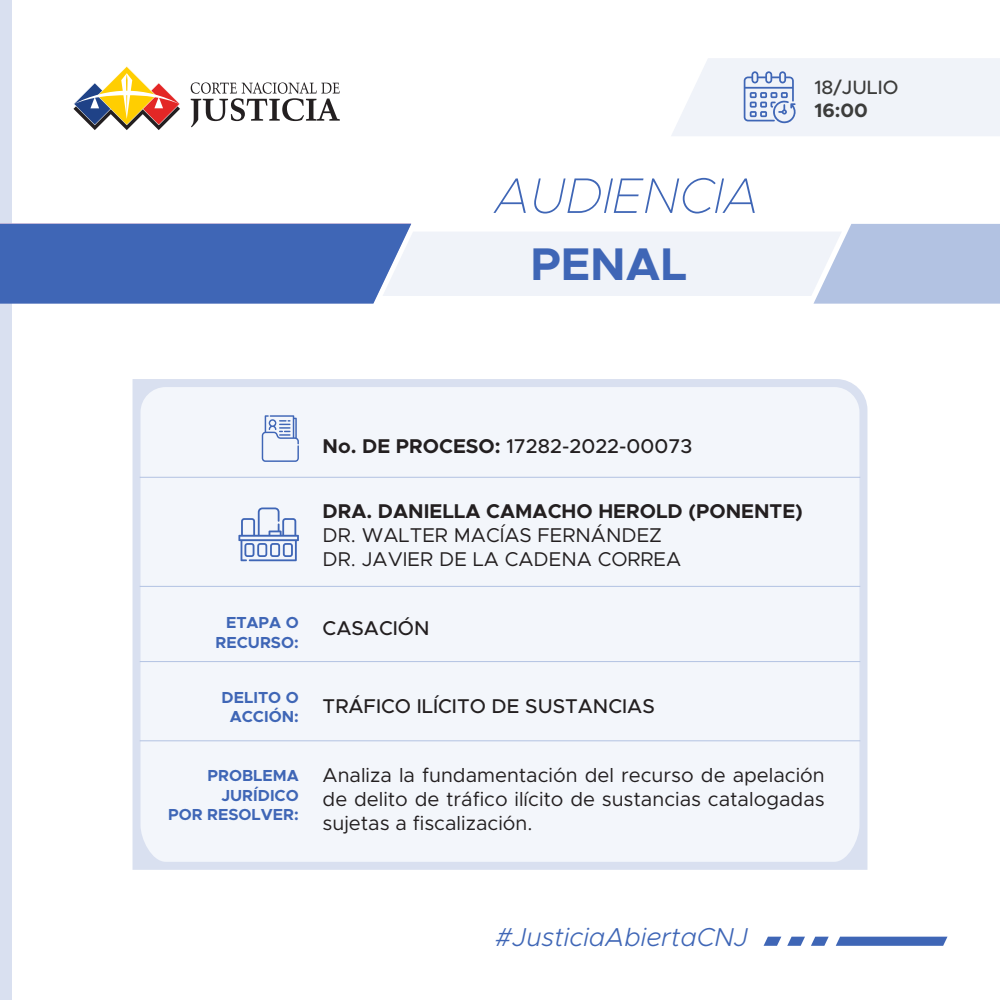
<style>
.page{position:relative;width:1000px;height:1000px;background:#fff}
.page>*{position:absolute;margin:0;border:0;box-sizing:border-box;transform-origin:0 0}
.t1{font:italic 100 50.2px "Metropolis";color:#3f66b6}
.t2{font:700 46px "Metropolis";color:#3f66b6}
.t3{font:italic 300 26px "Metropolis";color:#3f66b6}
.t4{font:20px/24px "Metropolis";color:#231f20;text-align:justify}
.t5{font:500 20px "Metropolis";color:#231f20}
.t6{font:700 20px "Metropolis";color:#231f20}
.t7{font:500 19.4px "Metropolis";color:#3c3c3b}
.t8{font:700 19.4px "Metropolis";color:#3c3c3b}
.t9{font:700 16px/19.2px "Metropolis";color:#3f66b6;text-align:right}
.s1{font-weight:700}
</style>
<div class="page">
<div style="left:0;top:0;width:12px;height:1000px;background:#d9e0f0"></div>
<svg style="left:836px;top:937px;width:112px;height:9px"></svg>
<svg style="left:811px;top:937px;width:18px;height:9px"></svg>
<svg style="left:787px;top:937px;width:18px;height:9px"></svg>
<svg style="left:764px;top:937px;width:17px;height:9px"></svg>
<svg style="left:0;top:223px;width:1000px;height:81px"></svg>
<div style="left:133px;top:379px;width:734px;height:491px;background:#d9e0f0"></div>
<div style="left:141px;top:387px;width:718px;height:475px;background:#f3f6fb"></div>
<svg style="left:262px;top:415px;width:37px;height:47px"></svg>
<hr style="left:140px;top:477px;width:720px;height:1px;background:#b2c2e2">
<hr style="left:140px;top:586px;width:720px;height:1px;background:#b2c2e2">
<hr style="left:140px;top:661px;width:720px;height:1px;background:#b2c2e2">
<hr style="left:140px;top:740px;width:720px;height:1px;background:#b2c2e2">
<svg style="left:238px;top:508px;width:61px;height:53px"></svg>
<svg style="left:191px;top:82px;width:149px;height:45px"></svg>
<svg style="left:73px;top:66px;width:107px;height:64px"></svg>
<svg style="left:671px;top:58px;width:329px;height:78px"></svg>
<h1 class="t1" style="left:495px;top:164px;width:266px">AUDIENCIA</h1>
<h2 class="t2" style="left:530px;top:235px;width:158px">PENAL</h2>
<p class="t7" style="left:814px;top:75px;width:86px">18/JULIO</p>
<p class="t8" style="left:814px;top:98px;width:55px">16:00</p>
<p class="t5" style="left:323px;top:434px;width:371px"><span class="s1">No. DE PROCESO:</span> 17282-2022-00073</p>
<p class="t6" style="left:323px;top:498px;width:482px">DRA. DANIELLA CAMACHO HEROLD (PONENTE)</p>
<p class="t4" style="left:323px;top:523px;width:360px">DR. WALTER MACÍAS FERNÁNDEZ<br>DR. JAVIER DE LA CADENA CORREA</p>
<p class="t9" style="left:216px;top:613px;width:85px">ETAPA O<br>RECURSO:</p>
<p class="t5" style="left:323px;top:616px;width:108px">CASACIÓN</p>
<p class="t9" style="left:222px;top:688px;width:79px;text-align:center">DELITO O<br>ACCIÓN:</p>
<p class="t5" style="left:323px;top:693px;width:334px">TRÁFICO ILÍCITO DE SUSTANCIAS</p>
<p class="t9" style="left:168px;top:766px;width:132px">PROBLEMA<br>JURÍDICO<br>POR RESOLVER:</p>
<p class="t4" style="left:323px;top:763px;width:504px">Analiza la fundamentación del recurso de apelación de delito de tráfico ilícito de sustancias catalogadas sujetas a fiscalización.</p>
<h3 class="t3" style="left:495px;top:921px;width:255px">#JusticiaAbiertaCNJ</h3>
</div>
